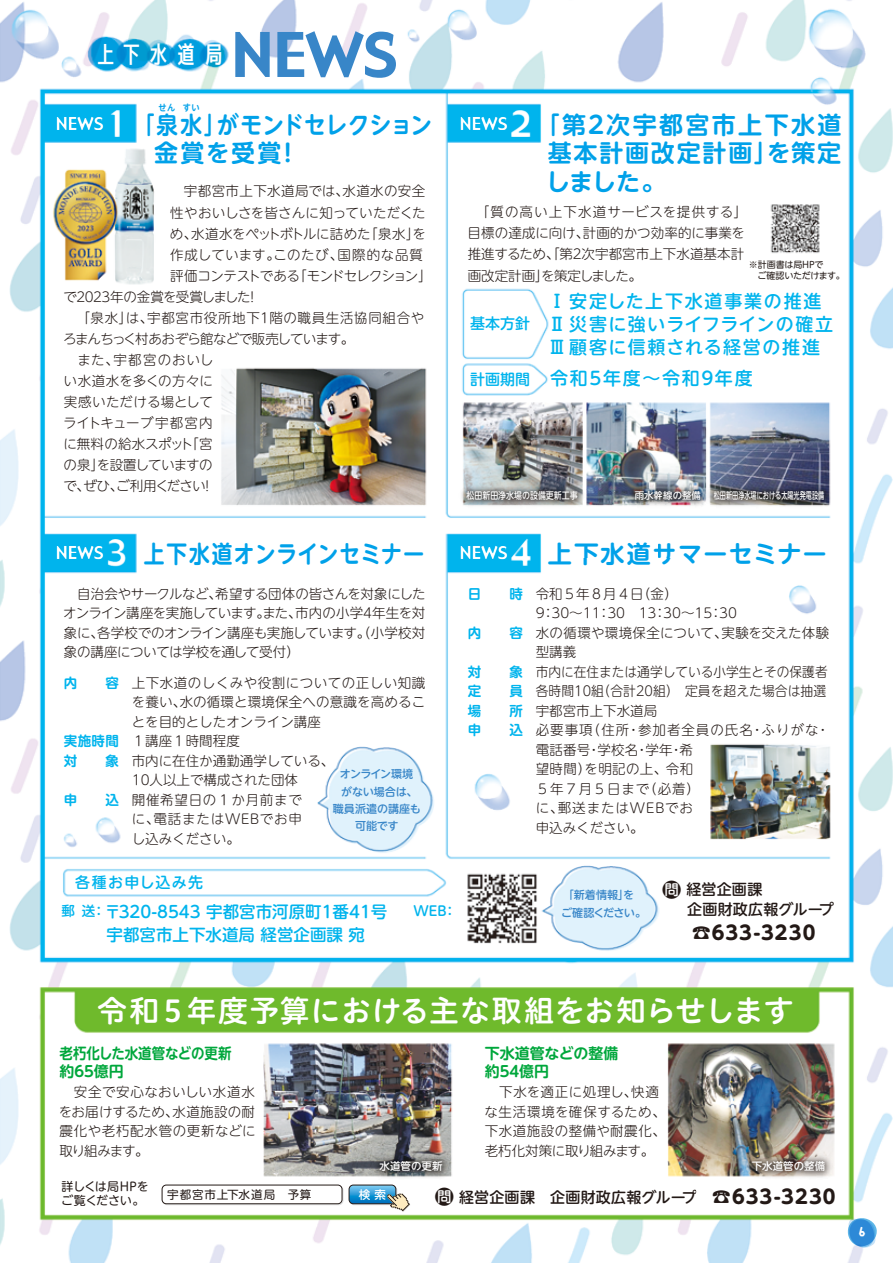
<style>
.page{position:relative;width:893px;height:1263px;background:#fff}
.page>*{position:absolute;margin:0;border:0;box-sizing:border-box;transform-origin:0 0}
.t1{font:60px "Gadget";color:#3886c8}
.t2{font:30px "Hiragino UD Sans R Std W6";letter-spacing:.005em;color:#fff}
.t3{font:700 24px/28.8px "UD Shin M Go Pr 6 De";letter-spacing:.065em;color:#00a1e9;scale:.9 1}
.t4{font:700 24px/28.8px "UD Shin M Go Pr 6 De";letter-spacing:.065em;color:#00a1e9}
.t5{font:700 24px "UD Shin M Go Pr 6 De";letter-spacing:.04em;color:#00a1e9;scale:.86 1}
.t6{font:24px "Senobi Gothic Medium";letter-spacing:.14em;color:#fff}
.t7{font:700 19.2px "UD Shin M Go Pr 6";letter-spacing:.055em;color:#231916}
.t8{font:500 18px/22.5px "UD Shin M Go Pr 6";letter-spacing:.095em;color:#00b4ed}
.t9{font:500 18px "UD Shin M Go Pr 6";letter-spacing:.01em;color:#00b4ed}
.t10{font:500 16.5px "UD Shin M Go Pr 6";color:#00b4ed}
.t11{font:500 15px/19.6px "UD Shin M Go Pr 6";letter-spacing:.015em;color:#231916}
.t12{font:700 15px/18px "UD Shin M Go Pr 6 De";letter-spacing:-.02em;color:#00a73c;scale:.9 1}
.t13{font:700 15px/18px "UD Shin M Go Pr 6 De";letter-spacing:-.02em;color:#00a73c}
.t14{font:500 15px "UD Shin M Go Pr 6";letter-spacing:.085em;color:#00b4ed}
.t15{font:500 15px "UD Shin M Go Pr 6";letter-spacing:.01em;color:#00b4ed}
.t16{font:300 13.5px/19.5px "UD Shin M Go Pr 6";color:#231916}
.t17{font:300 13.5px/19.5px "UD Shin M Go Pr 6";letter-spacing:.03em;color:#231916}
.t18{font:300 13.5px "UD Shin M Go Pr 6";letter-spacing:-.06em;color:#231916}
.t19{font:300 13.5px "UD Shin M Go Pr 6";letter-spacing:.05em;color:#231916}
.t20{font:700 13.5px/19.5px "UD Shin M Go Pr 6 De";color:#00b4ed}
.t21{font:300 13.5px "UD Shin M Go Pr 6";letter-spacing:.04em;color:#231916}
.t22{font:300 13.5px "UD Shin M Go Pr 6";letter-spacing:-.095em;color:#231916}
.t23{font:300 13.5px "UD Shin M Go Pr 6";letter-spacing:-.07em;color:#231916}
.t24{font:300 13.5px "UD Shin M Go Pr 6";letter-spacing:-.05em;color:#231916}
.t25{font:300 13.5px "UD Shin M Go Pr 6";letter-spacing:.065em;color:#231916}
.t26{font:500 13.5px "UD Shin M Go Pr 6";color:#00b4ed}
.t27{font:12px/14.4px "UD Shin M Go Pr 6";letter-spacing:-.06em;color:#231916}
.t28{font:12px "mitubachi";color:#fff}
.t29{font:11.55px "UD Shin M Go Pr 6";letter-spacing:.06em;color:#231916}
.t30{font:500 11.55px "UD Shin M Go Pr 6";color:#fff}
.t31{font:500 11.1px/17.4px "UD Shin M Go Pr 6";letter-spacing:-.01em;color:#3886c8;text-align:center}
.t32{font:500 10.5px "UD Shin M Go Pr 6";color:#fff}
.t33{font:500 9.45px "UD Shin M Go Pr 6";color:#fff;scale:.65 1}
.t34{font:500 9.45px "UD Shin M Go Pr 6";color:#fff;scale:.84 1}
.t35{font:500 9.45px "UD Shin M Go Pr 6";color:#fff}
.t36{font:9px/10.8px "UD Shin M Go Pr 6";letter-spacing:-.025em;color:#231916}
.t37{font:700 9px "UD Shin M Go Pr 6 De";color:#00a1e9;scale:.9 1}
.s1{font-family:"Gadget";font-weight:400;font-size:36px;color:#fff}
.s2{font-size:13.5px}
.s3{font-size:19.2px}
.s4{font-weight:700;font-size:19.2px}
</style>
<div class="page">
<img style="left:0;top:0;width:893px;height:1263px">
<svg style="left:848px;top:1229px;width:29px;height:18px"></svg>
<div style="left:163px;top:1185px;width:180px;height:20px;border:1px solid #dcdddd;border-radius:4px"></div>
<div style="left:162px;top:1185px;width:180px;height:19px;background:#fff;border-radius:4px"></div>
<div style="left:162px;top:1184px;width:181px;height:20px;border:1px solid #231916;border-radius:4px"></div>
<img style="left:324px;top:1105px;width:174px;height:124px">
<img style="left:696px;top:1105px;width:185px;height:124px">
<img style="left:411px;top:435px;width:168px;height:123px">
<img style="left:579px;top:435px;width:79px;height:123px">
<img style="left:658px;top:435px;width:222px;height:123px">
<h3 class="t6" style="left:94px;top:37px;width:134px">上下水道局</h3>
<h1 class="t1" style="left:231px;top:16px;width:167px">NEWS</h1>
<p class="t37" style="left:158px;top:100px;width:47px">せん すい</p>
<h3 class="t3" style="left:154px;top:109px;width:765px;text-indent:-99px"><sup>NEWS</sup><span class="s1">1</span> 「泉水」がモンドセレクション <sup>NEWS</sup><span class="s1">2</span>「第２次宇都宮市上下水道金賞を受賞！</h3>
<h3 class="t4" style="left:546px;top:137px;width:297px">基本計画改定計画」を策定しました。</h3>
<p class="t17" style="left:170px;top:181px;width:257px">　宇都宮市上下水道局では、水道水の安全</p>
<p class="t16" style="left:170px;top:202px;width:257px">性やおいしさを皆さんに知っていただくた</p>
<p class="t16" style="left:170px;top:223px;width:258px">め、水道水をペットボトルに詰めた「泉水」を</p>
<p class="t21" style="left:170px;top:243px;width:255px">作成しています。このたび、国際的な品質</p>
<p class="t18" style="left:170px;top:264px;width:263px">評価コンテストである「モンドセレクション」</p>
<p class="t22" style="left:63px;top:285px;width:197px">で２０２３年の金賞を受賞しました！</p>
<p class="t19" style="left:64px;top:306px;width:362px">　 「泉水」は、宇都宮市役所地下１階の職員生活協同組合や</p>
<p class="t18" style="left:63px;top:327px;width:293px">ろまんちっく村あおぞら館などで販売しています。</p>
<p class="t25" style="left:64px;top:348px;width:151px">　また、宇都宮のおいし</p>
<p class="t16" style="left:64px;top:370px;width:151px">い水道水を多くの方々に</p>
<p class="t16" style="left:64px;top:391px;width:151px">実感いただける場として</p>
<p class="t16" style="left:63px;top:412px;width:151px">ライトキューブ宇都宮内</p>
<p class="t16" style="left:63px;top:433px;width:151px">に無料の給水スポット「宮</p>
<p class="t24" style="left:64px;top:453px;width:151px">の泉」を設置していますの</p>
<p class="t23" style="left:63px;top:474px;width:152px">で、ぜひ、ご利用ください！</p>
<p class="t16" style="left:468px;top:201px;width:281px;line-height:21px">　「質の高い上下水道サービスを提供する」目標の達成に向け、計画的かつ効率的に事業を推進するため、「第２次宇都宮市上下水道基本計画改定計画」を策定しました。</p>
<p class="t36" style="left:749px;top:259px;width:97px">※計画書は局ＨＰで<br>　ご確認いただけます。</p>
<h3 class="t8" style="left:548px;top:289px;width:287px">Ⅰ安定した上下水道事業の推進<br>Ⅱ災害に強いライフラインの確立<br>Ⅲ顧客に信頼される経営の推進</h3>
<h3 class="t9" style="left:550px;top:363px;width:204px">令和５年度～令和９年度</h3>
<p class="t15" style="left:470px;top:311px;width:61px">基本方針</p>
<p class="t15" style="left:470px;top:366px;width:61px">計画期間</p>
<p class="t34" style="left:467px;top:488px;width:134px">松田新田浄水場の設備更新工事</p>
<p class="t35" style="left:635px;top:488px;width:68px">雨水幹線の整備</p>
<p class="t33" style="left:714px;top:488px;width:172px">松田新田浄水場における太陽光発電設備</p>
<h3 class="t5" style="left:56px;top:534px;width:430px"><sup>NEWS</sup><span class="s1">3</span> 上下水道オンラインセミナー</h3>
<h3 class="t4" style="left:460px;top:538px;width:369px"><sup>NEWS</sup><span class="s1">4</span> 上下水道サマーセミナー</h3>
<p class="t16" style="left:536px;top:583px;width:295px">令和５年８月４日（金）<br>9：30～11：30　13：30～15：30<br>水の循環や環境保全について、実験を交えた体験型講義<br>市内に在住または通学している小学生とその保護者各時間10組（合計20組）　定員を超えた場合は抽選宇都宮市上下水道局<br>必要事項（住所・参加者全員の氏名・ふりがな・電話番号・学校名・学年・希<br>望時間）を明記の上、令和<br>５年７月５日まで（必着）<br>に、郵送またはWEBでお<br>申込みください。</p>
<p class="t16" style="left:63px;top:583px;width:364px;text-align:justify">　自治会やサークルなど、希望する団体の皆さんを対象にしたオンライン講座を実施しています。また、市内の小学４年生を対象に、各学校でのオンライン講座も実施しています。（小学校対象の講座については学校を通して受付）</p>
<p class="t20" style="left:468px;top:583px;width:15px">日</p>
<p class="t20" style="left:509px;top:583px;width:15px">時</p>
<p class="t20" style="left:468px;top:622px;width:15px">内</p>
<p class="t20" style="left:509px;top:622px;width:15px">容</p>
<p class="t20" style="left:468px;top:661px;width:15px">対</p>
<p class="t20" style="left:509px;top:661px;width:15px">象</p>
<p class="t20" style="left:468px;top:680px;width:15px">定</p>
<p class="t20" style="left:509px;top:680px;width:15px">員</p>
<p class="t20" style="left:468px;top:700px;width:15px">場</p>
<p class="t20" style="left:509px;top:700px;width:15px">所</p>
<p class="t20" style="left:468px;top:719px;width:15px">申</p>
<p class="t20" style="left:509px;top:719px;width:15px">込</p>
<p class="t20" style="left:64px;top:672px;width:15px">内</p>
<p class="t20" style="left:106px;top:672px;width:15px">容</p>
<p class="t16" style="left:132px;top:672px;width:295px">上下水道のしくみや役割についての正しい知識を養い、水の循環と環境保全への意識を高めることを目的としたオンライン講座<br>１講座１時間程度<br>市内に在住か通勤通学している、<br>10人以上で構成された団体<br>開催希望日の１か月前まで<br>に、電話またはWEBでお申<br>し込みください。</p>
<p class="t20" style="left:64px;top:731px;width:57px">実施時間対</p>
<p class="t20" style="left:106px;top:750px;width:15px">象</p>
<p class="t31" style="left:333px;top:765px;width:90px">オンライン環境<br>がない場合は、職員派遣の講座も可能です</p>
<p class="t20" style="left:64px;top:789px;width:15px">申</p>
<p class="t20" style="left:106px;top:789px;width:15px">込</p>
<p class="t14" style="left:75px;top:870px;width:129px">各種お申し込み先</p>
<p class="t10" style="left:62px;top:898px;width:327px"><span class="s2">郵送：</span>〒320-8543 宇都宮市河原町1番41号</p>
<p class="t26" style="left:413px;top:900px;width:45px">WEB：</p>
<p class="t10" style="left:107px;top:920px;width:260px">宇都宮市上下水道局 経営企画課 宛</p>
<p class="t31" style="left:561px;top:886px;width:86px;text-align:left">「新着情報」をご確認ください。</p>
<p class="t11" style="left:662px;top:879px;width:173px"><span class="s3">問</span> 経営企画課<br>　 企画財政広報グループ</p>
<h3 class="t7" style="left:692px;top:915px;width:125px">☎633-3230</h3>
<h2 class="t2" style="left:97px;top:987px;width:698px">令和５年度予算における主な取組をお知らせします</h2>
<p class="t12" style="left:60px;top:1043px;width:193px">老朽化した水道管などの更新約６５億円</p>
<p class="t16" style="left:59px;top:1082px;width:198px;text-align:justify">　安全で安心なおいしい水道水をお届けするため、水道施設の耐震化や老朽配水管の更新などに取り組みます。</p>
<p class="t13" style="left:485px;top:1043px;width:135px">下水道管などの整備約５４億円</p>
<p class="t17" style="left:484px;top:1082px;width:183px">　下水を適正に処理し、快適な生活環境を確保するため、下水道施設の整備や耐震化、老朽化対策に取り組みます。</p>
<p class="t32" style="left:380px;top:1157px;width:64px">水道管の更新</p>
<p class="t32" style="left:752px;top:1157px;width:75px">下水道管の整備</p>
<p class="t27" style="left:61px;top:1178px;width:89px">詳しくは局ＨＰをご覧ください。</p>
<p class="t29" style="left:167px;top:1185px;width:146px">宇都宮市上下水道局　予算</p>
<p class="t30" style="left:359px;top:1185px;width:28px">検 索</p>
<p class="t11" style="left:435px;top:1186px;width:402px"><span class="s3">問</span> 経営企画課　企画財政広報グループ <span class="s4">☎633-3230</span></p>
<p class="t28" style="left:859px;top:1226px;width:7px">6</p>
</div>
